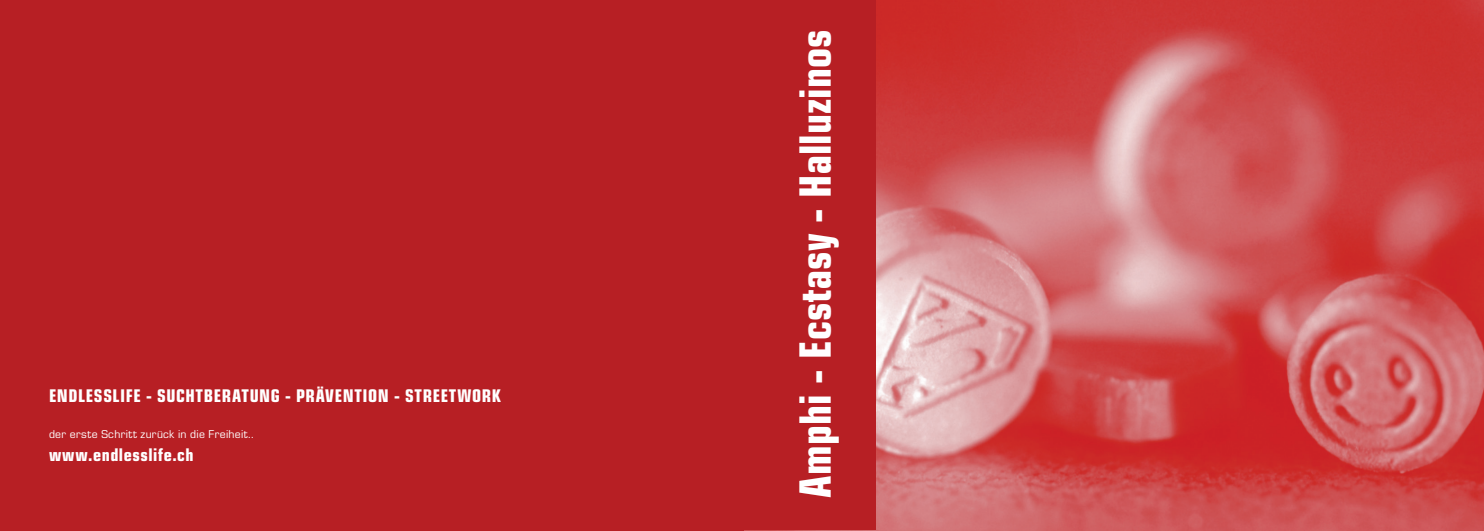
<style>
.page{position:relative;width:1484px;height:531px;background:#fff}
.page>*{position:absolute;margin:0;border:0;box-sizing:border-box;transform-origin:0 0}
.t1{font:700 condensed 43.23px "Eurostile";color:#fff}
.t2{font:700 condensed 17.5px "Eurostile";letter-spacing:.035em;color:#fff}
.t3{font:10.5px "Eurostile";letter-spacing:.03em;color:#fff}
</style>
<div class="page">
<div style="left:0;top:0;width:1483px;height:530px;background:#b71f24"></div>
<img style="left:876px;top:0;width:607px;height:530px">
<p class="t2" style="left:49px;top:385px;width:453px">ENDLESSLIFE - SUCHTBERATUNG - PRÄVENTION - STREETWORK</p>
<p class="t3" style="left:49px;top:428px;width:207px">der erste Schritt zurück in die Freiheit..</p>
<p class="t2" style="left:49px;top:444px;width:146px">www.endlesslife.ch</p>
<p class="t1" style="left:789px;top:497px;width:469px;rotate:-90deg">Amphi - Ecstasy - Halluzinos</p>
</div>
